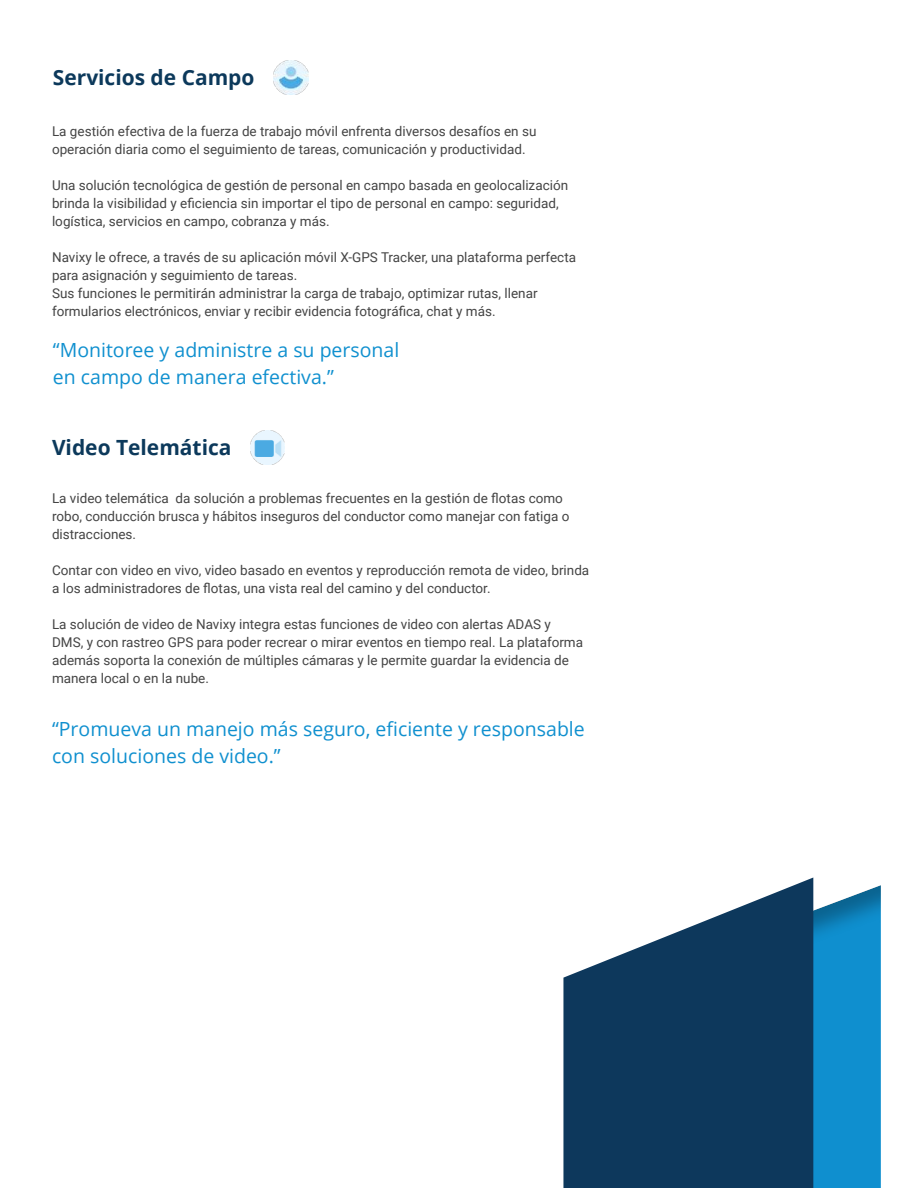
<style>
.page{position:relative;width:918px;height:1188px;background:#fff}
.page>*{position:absolute;margin:0;border:0;box-sizing:border-box;transform-origin:0 0}
.t1{font:700 21px "Open Sans";color:#0c395b}
.t2{font:19.5px/27px "Open Sans";color:#1090cf}
.t3{font:13.5px/18px "Roboto";color:#444}
</style>
<div class="page">
<img style="left:274px;top:60px;width:34px;height:35px">
<img style="left:250px;top:430px;width:35px;height:35px">
<div style="left:620px;top:885px;width:263px;height:303px;background:#231f20;opacity:.35"></div>
<svg style="left:563px;top:878px;width:250px;height:310px;fill:#0d385c"></svg>
<h1 class="t1" style="left:53px;top:63px;width:203px">Servicios de Campo</h1>
<p class="t3" style="left:52px;top:122px;width:486px">La gestión efectiva de la fuerza de trabajo móvil enfrenta diversos desafíos en su operación diaria como el seguimiento de tareas, comunicación y productividad.</p>
<p class="t3" style="left:52px;top:176px;width:518px">Una solución tecnológica de gestión de personal en campo basada en geolocalización brinda la visibilidad y eficiencia sin importar el tipo de personal en campo: seguridad, logística, servicios en campo, cobranza y más.</p>
<p class="t3" style="left:52px;top:248px;width:526px">Navixy le ofrece, a través de su aplicación móvil X-GPS Tracker, una plataforma perfecta para asignación y seguimiento de tareas.<br>Sus funciones le permitirán administrar la carga de trabajo, optimizar rutas, llenar formularios electrónicos, enviar y recibir evidencia fotográfica, chat y más.</p>
<h2 class="t2" style="left:53px;top:336px;width:348px">“Monitoree y administre a su personal en campo de manera efectiva.”</h2>
<h1 class="t1" style="left:52px;top:432px;width:181px">Video Telemática</h1>
<p class="t3" style="left:52px;top:489px;width:519px">La video telemática da solución a problemas frecuentes en la gestión de flotas como robo, conducción brusca y hábitos inseguros del conductor como manejar con fatiga o distracciones.</p>
<p class="t3" style="left:52px;top:561px;width:539px">Contar con video en vivo, video basado en eventos y reproducción remota de video, brinda a los administradores de flotas, una vista real del camino y del conductor.</p>
<p class="t3" style="left:52px;top:615px;width:533px">La solución de video de Navixy integra estas funciones de video con alertas ADAS y DMS, y con rastreo GPS para poder recrear o mirar eventos en tiempo real. La plataforma además soporta la conexión de múltiples cámaras y le permite guardar la evidencia de manera local o en la nube.</p>
<h2 class="t2" style="left:52px;top:715px;width:534px">“Promueva un manejo más seguro, eficiente y responsable con soluciones de video.”</h2>
</div>
